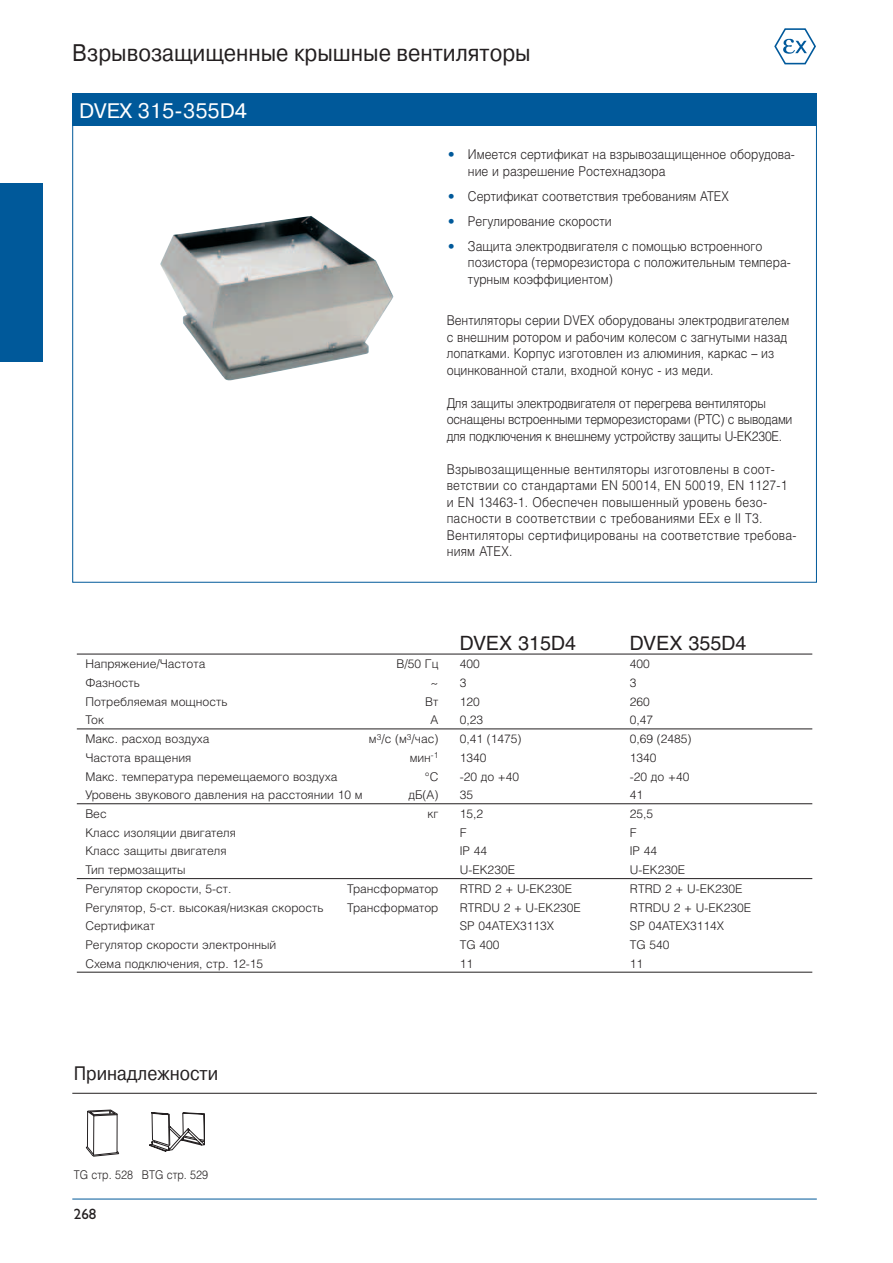
<style>
.page{position:relative;width:893px;height:1263px;background:#fff}
.page>*{position:absolute;margin:0;border:0;box-sizing:border-box;transform-origin:0 0}
.t1{font:24px "Pragmatica C";color:#231f20;scale:.9 1}
.t2{font:21px "Pragmatica C";color:#fff}
.t3{font:19.5px "Helios";color:#231f20}
.t4{font:19.5px "Pragmatica C";color:#231f20;scale:.9 1}
.t5{font:15px "Gill Sans";color:#231f20}
.t6{font:300 13.5px/16.5px "Helios";color:#231f20;scale:.9 1}
.t7{font:300 13.5px/16.5px "Helios";letter-spacing:.02em;color:#231f20;scale:.9 1}
.t8{font:300 13.5px/16.5px "Helios";letter-spacing:-.02em;color:#231f20;scale:.9 1}
.t9{font:300 12px "Helios";color:#231f20}
.t10{font:300 12px "Helios";color:#231f20;scale:.9 1}
.s1{font-family:"Pragmatica C";font-weight:700;color:#00599a}
</style>
<div class="page">
<div style="left:72px;top:94px;width:744px;height:32px;background:#00599a"></div>
<hr style="left:77px;top:654px;width:735px;height:1px;background:#231f20">
<hr style="left:77px;top:729px;width:735px;height:1px;background:#231f20">
<hr style="left:77px;top:804px;width:735px;height:1px;background:#231f20">
<hr style="left:77px;top:878px;width:735px;height:1px;background:#231f20">
<hr style="left:77px;top:972px;width:735px;height:1px;background:#231f20">
<img style="left:160px;top:216px;width:233px;height:165px">
<svg style="left:86px;top:1110px;width:33px;height:47px"></svg>
<svg style="left:149px;top:1112px;width:56px;height:39px"></svg>
<hr style="left:72px;top:1093px;width:744px;height:1px;background:#231f20">
<svg style="left:774px;top:28px;width:42px;height:37px"></svg>
<hr style="left:72px;top:1199px;width:744px;height:1px;background:#00599a">
<div style="left:0;top:183px;width:43px;height:178px;background:#00599a"></div>
<h1 class="t1" style="left:72px;top:44px;width:511px">Взрывозащищенные крышные вентиляторы</h1>
<h2 class="t2" style="left:79px;top:103px;width:169px">DVEX 315-355D4</h2>
<p class="t6" style="left:468px;top:148px;width:365px;text-indent:-21px"><span class="s1">•</span> Имеется сертификат на взрывозащищенное оборудова&shy;ние и разрешение Ростехнадзора</p>
<p class="t6" style="left:446px;top:189px;width:315px"><span class="s1">•</span> Сертификат соответствия требованиям ATEX</p>
<p class="t6" style="left:446px;top:214px;width:185px"><span class="s1">•</span> Регулирование скорости</p>
<p class="t6" style="left:468px;top:239px;width:360px;text-indent:-21px"><span class="s1">•</span> Защита электродвигателя с помощью встроенного позистора (терморезистора с положительным темпера&shy;турным коэффициентом)</p>
<p class="t6" style="left:446px;top:314px;width:382px">Вентиляторы серии DVEX оборудованы электродвигателем с внешним ротором и рабочим колесом с загнутыми назад лопатками. Корпус изготовлен из алюминия, каркас – из оцинкованной стали, входной конус - из меди.</p>
<p class="t8" style="left:446px;top:396px;width:386px">Для защиты электродвигателя от перегрева вентиляторы оснащены встроенными терморезисторами (РТС) с выводами для подключения к внешнему устройству защиты U-EK230E.</p>
<p class="t7" style="left:446px;top:462px;width:390px">Взрывозащищенные вентиляторы изготовлены в соот&shy;ветствии со стандартами EN 50014, EN 50019, EN 1127-1 и EN 13463-1. Обеспечен повышенный уровень безо&shy;пасности в соответствии с требованиями EEx e II T3.<br>Вентиляторы сертифицированы на соответствие требова&shy;ниям АТЕХ.</p>
<h3 class="t3" style="left:459px;top:635px;width:118px">DVEX 315D4</h3>
<h3 class="t3" style="left:630px;top:635px;width:118px">DVEX 355D4</h3>
<p class="t9" style="left:85px;top:659px;width:121px">Напряжение/Частота</p>
<p class="t9" style="left:396px;top:659px;width:43px">В/50 Гц</p>
<p class="t9" style="left:459px;top:659px;width:22px">400</p>
<p class="t9" style="left:630px;top:659px;width:22px">400</p>
<p class="t9" style="left:85px;top:678px;width:56px">Фазность</p>
<p class="t9" style="left:430px;top:678px;width:9px">~</p>
<p class="t9" style="left:459px;top:678px;width:8px">3</p>
<p class="t9" style="left:630px;top:678px;width:8px">3</p>
<p class="t9" style="left:85px;top:697px;width:144px">Потребляемая мощность</p>
<p class="t9" style="left:425px;top:697px;width:15px">Вт</p>
<p class="t9" style="left:459px;top:697px;width:22px">120</p>
<p class="t9" style="left:630px;top:697px;width:22px">260</p>
<p class="t9" style="left:85px;top:715px;width:20px">Ток</p>
<p class="t9" style="left:430px;top:715px;width:9px">A</p>
<p class="t9" style="left:459px;top:715px;width:25px">0,23</p>
<p class="t9" style="left:630px;top:715px;width:25px">0,47</p>
<p class="t9" style="left:85px;top:734px;width:126px">Макс. расход воздуха</p>
<p class="t9" style="left:369px;top:734px;width:71px">м<sup>3</sup>/с (м<sup>3</sup>/час)</p>
<p class="t9" style="left:459px;top:734px;width:63px">0,41 (1475)</p>
<p class="t9" style="left:630px;top:734px;width:63px">0,69 (2485)</p>
<p class="t9" style="left:85px;top:753px;width:107px">Частота вращения</p>
<p class="t9" style="left:409px;top:753px;width:30px">мин<sup>-1</sup></p>
<p class="t9" style="left:459px;top:753px;width:28px">1340</p>
<p class="t9" style="left:630px;top:753px;width:28px">1340</p>
<p class="t9" style="left:85px;top:772px;width:254px">Макс. температура перемещаемого воздуха</p>
<p class="t9" style="left:425px;top:772px;width:15px">°C</p>
<p class="t9" style="left:459px;top:772px;width:61px">-20 до +40</p>
<p class="t9" style="left:630px;top:772px;width:61px">-20 до +40</p>
<p class="t9" style="left:85px;top:790px;width:279px">Уровень звукового давления на расстоянии 10 м</p>
<p class="t9" style="left:408px;top:790px;width:32px">дБ(A)</p>
<p class="t9" style="left:459px;top:790px;width:15px">35</p>
<p class="t9" style="left:630px;top:790px;width:15px">41</p>
<p class="t9" style="left:85px;top:809px;width:23px">Вес</p>
<p class="t9" style="left:427px;top:809px;width:12px">кг</p>
<p class="t9" style="left:459px;top:809px;width:25px">15,2</p>
<p class="t9" style="left:630px;top:809px;width:25px">25,5</p>
<p class="t9" style="left:85px;top:828px;width:152px">Класс изоляции двигателя</p>
<p class="t9" style="left:459px;top:828px;width:8px">F</p>
<p class="t9" style="left:630px;top:828px;width:8px">F</p>
<p class="t9" style="left:85px;top:846px;width:143px">Класс защиты двигателя</p>
<p class="t9" style="left:459px;top:846px;width:29px">IP 44</p>
<p class="t9" style="left:630px;top:846px;width:29px">IP 44</p>
<p class="t9" style="left:85px;top:865px;width:102px">Тип термозащиты</p>
<p class="t9" style="left:459px;top:865px;width:57px">U-EK230E</p>
<p class="t9" style="left:630px;top:865px;width:57px">U-EK230E</p>
<p class="t9" style="left:85px;top:884px;width:148px">Регулятор скорости, 5-ст.</p>
<p class="t9" style="left:347px;top:884px;width:93px">Трансформатор</p>
<p class="t9" style="left:459px;top:884px;width:114px">RTRD 2 + U-EK230E</p>
<p class="t9" style="left:630px;top:884px;width:114px">RTRD 2 + U-EK230E</p>
<p class="t9" style="left:85px;top:903px;width:240px">Регулятор, 5-ст. высокая/низкая скорость</p>
<p class="t9" style="left:347px;top:903px;width:93px">Трансформатор</p>
<p class="t9" style="left:459px;top:903px;width:123px">RTRDU 2 + U-EK230E</p>
<p class="t9" style="left:630px;top:903px;width:123px">RTRDU 2 + U-EK230E</p>
<p class="t9" style="left:85px;top:921px;width:71px">Сертификат</p>
<p class="t9" style="left:459px;top:921px;width:96px">SP 04ATEX3113X</p>
<p class="t9" style="left:630px;top:921px;width:96px">SP 04ATEX3114X</p>
<p class="t9" style="left:85px;top:940px;width:192px">Регулятор скорости электронный</p>
<p class="t9" style="left:459px;top:940px;width:41px">TG 400</p>
<p class="t9" style="left:630px;top:940px;width:41px">TG 540</p>
<p class="t9" style="left:85px;top:959px;width:179px">Схема подключения, стр. 12-15</p>
<p class="t9" style="left:459px;top:959px;width:15px">11</p>
<p class="t9" style="left:630px;top:959px;width:15px">11</p>
<h3 class="t4" style="left:74px;top:1066px;width:162px">Принадлежности</h3>
<p class="t10" style="left:74px;top:1171px;width:151px">TG стр. 528 BTG стр. 529</p>
<p class="t5" style="left:74px;top:1209px;width:24px">268</p>
</div>
